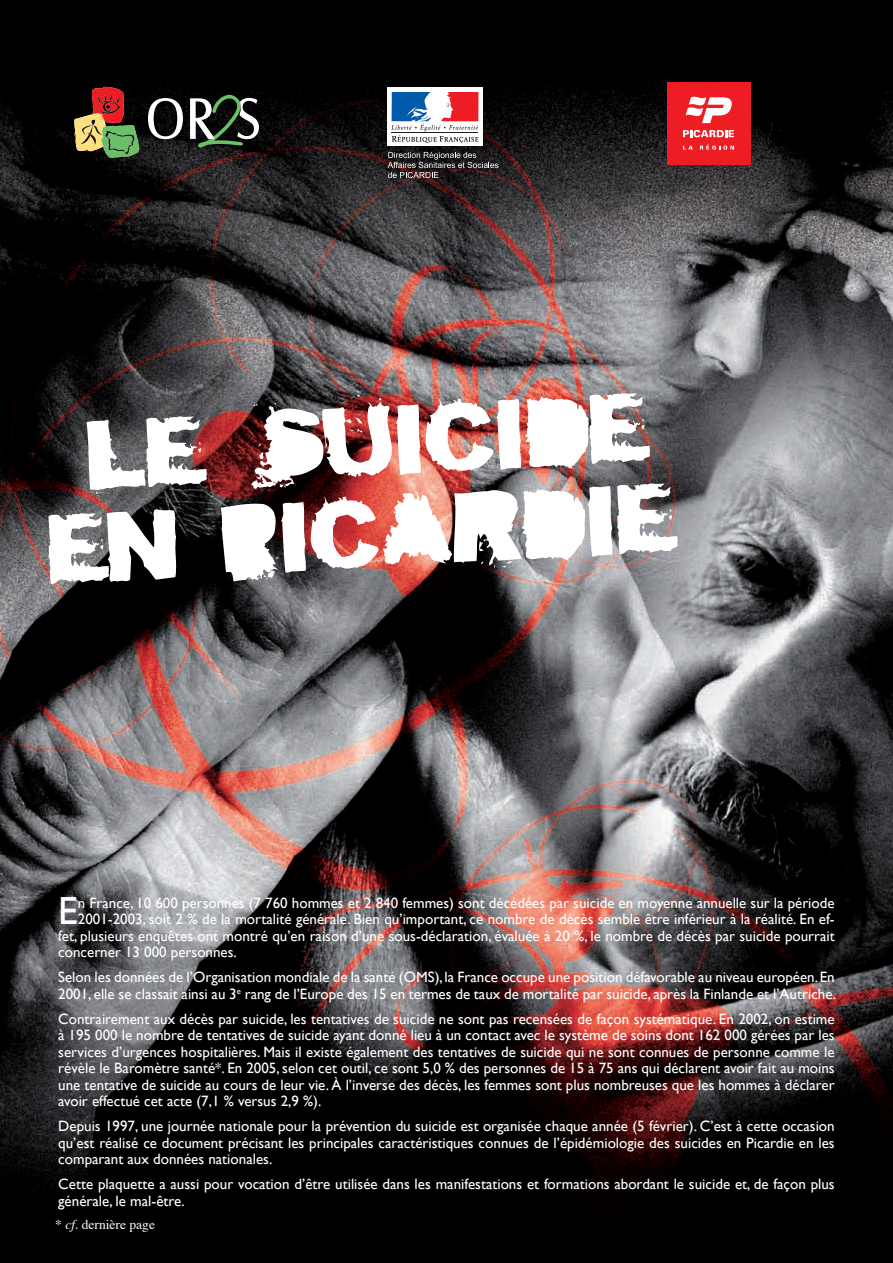
<style>
.page{position:relative;width:893px;height:1263px;background:#fff}
.page>*{position:absolute;margin:0;border:0;box-sizing:border-box;transform-origin:0 0}
.t1{font:114.45px/91.7px "Blackdirt";color:#fff;text-align:center}
.t2{font:39.15px "Gill Sans";color:#fff}
.t3{font:15px/16.5px "Gill Sans";color:#fff}
.t4{font:13.5px "Times";color:#fff}
.s1{font-style:italic}
</style>
<div class="page">
<img style="left:0;top:0;width:893px;height:1263px">
<div style="left:667px;top:82px;width:83px;height:83px;background:#ee1d23"></div>
<svg style="left:683px;top:130px;width:51px;height:7px"></svg>
<svg style="left:686px;top:96px;width:46px;height:27px"></svg>
<svg style="left:683px;top:146px;width:10px;height:4px"></svg>
<svg style="left:700px;top:144px;width:34px;height:6px"></svg>
<div style="left:387px;top:87px;width:96px;height:58px;background:#fff"></div>
<svg style="left:391px;top:92px;width:88px;height:51px"></svg>
<svg style="left:388px;top:152px;width:110px;height:26px;background:#433d3e"></svg>
<svg style="left:148px;top:98px;width:35px;height:41px"></svg>
<svg style="left:190px;top:95px;width:71px;height:53px"></svg>
<svg style="left:74px;top:86px;width:66px;height:72px;background:#725837"></svg>
<p class="t1" style="left:37px;top:416px;width:638px;rotate:-3deg">Le suicide en Picardie</p>
<p class="t2" style="left:58px;top:888px;width:21px">E</p>
<p class="t3" style="left:78px;top:894px;width:758px">n France, 10 600 personnes (7 760 hommes et 2 840 femmes) sont décédées par suicide en moyenne annuelle sur la période</p>
<p class="t3" style="left:78px;top:911px;width:758px">2001-2003, soit 2 % de la mortalité générale. Bien qu’important, ce nombre de décès semble être inférieur à la réalité. En ef-</p>
<p class="t3" style="left:58px;top:927px;width:778px">fet, plusieurs enquêtes ont montré qu’en raison d’une sous-déclaration, évaluée à 20 %, le nombre de décès par suicide pourrait</p>
<p class="t3" style="left:58px;top:944px;width:180px">concerner 13 000 personnes.</p>
<p class="t3" style="left:58px;top:969px;width:779px">Selon les données de l’Organisation mondiale de la santé (OMS), la France occupe une position défavorable au niveau européen. En<br>2001, elle se classait ainsi au 3<sup>e</sup> rang de l’Europe des 15 en termes de taux de mortalité par suicide, après la Finlande et l’Autriche.</p>
<p class="t3" style="left:58px;top:1010px;width:778px;text-align:justify">Contrairement aux décès par suicide, les tentatives de suicide ne sont pas recensées de façon systématique. En 2002, on estime à 195 000 le nombre de tentatives de suicide ayant donné lieu à un contact avec le système de soins dont 162 000 gérées par les services d’urgences hospitalières. Mais il existe également des tentatives de suicide qui ne sont connues de personne comme le révèle le Baromètre santé*. En 2005, selon cet outil, ce sont 5,0 % des personnes de 15 à 75 ans qui déclarent avoir fait au moins une tentative de suicide au cours de leur vie. À l’inverse des décès, les femmes sont plus nombreuses que les hommes à déclarer avoir effectué cet acte (7,1 % versus 2,9 %).</p>
<p class="t3" style="left:58px;top:1118px;width:778px;text-align:justify">Depuis 1997, une journée nationale pour la prévention du suicide est organisée chaque année (5 février). C’est à cette occasion qu’est réalisé ce document précisant les principales caractéristiques connues de l’épidémiologie des suicides en Picardie en les comparant aux données nationales.</p>
<p class="t3" style="left:58px;top:1176px;width:778px">Cette plaquette a aussi pour vocation d’être utilisée dans les manifestations et formations abordant le suicide et, de façon plus générale, le mal-être.</p>
<p class="t4" style="left:55px;top:1216px;width:101px">* <span class="s1">cf.</span> dernière page</p>
</div>
